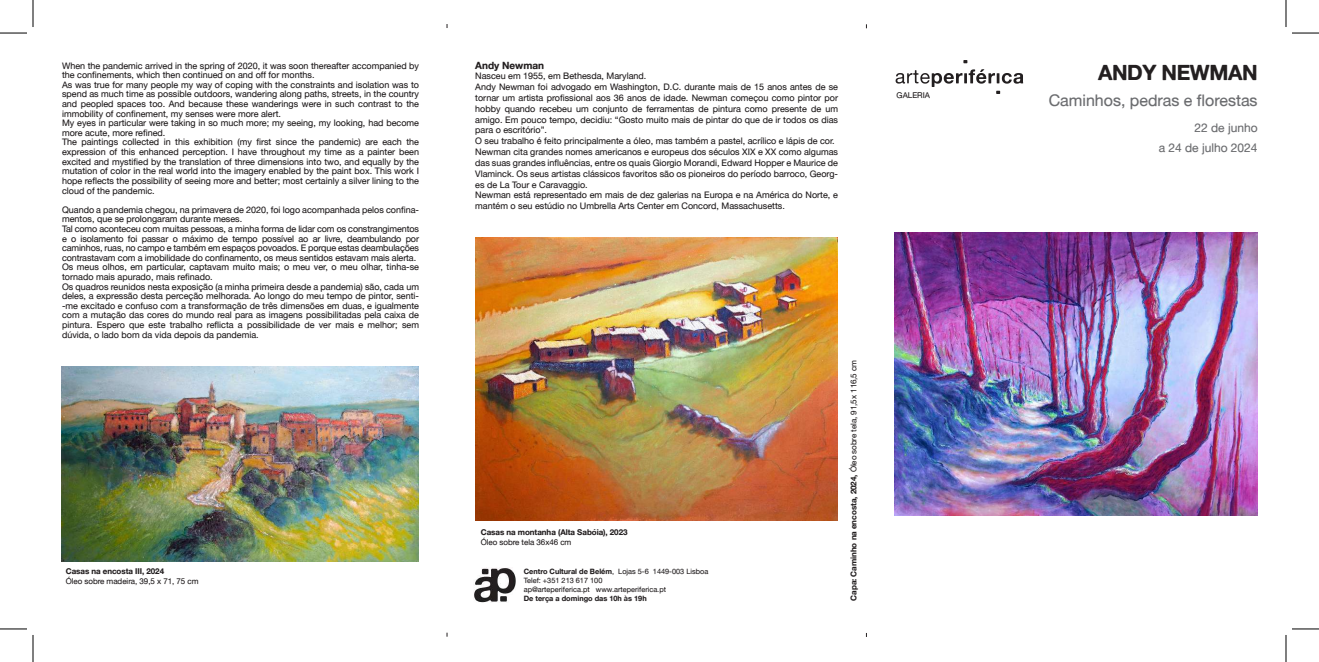
<style>
.page{position:relative;width:1319px;height:662px;background:#fff}
.page>*{position:absolute;margin:0;border:0;box-sizing:border-box;transform-origin:0 0}
.t1{font:21px "Alte Haas Grotesk Bold";letter-spacing:-.02em;color:#231f20}
.t2{font:16px "Alte Haas Grotesk";color:#6c6d70}
.t3{font:12px/20px "Alte Haas Grotesk";color:#6c6d70;text-align:right}
.t4{font:10px "Alte Haas Grotesk Bold";color:#231f20}
.t5{font:9px/9.6px "Alte Haas Grotesk";color:#231f20}
.t6{font:8px "Alte Haas Grotesk Bold";letter-spacing:-.005em;color:#231f20}
.t7{font:8px "Alte Haas Grotesk";letter-spacing:-.005em;color:#231f20}
.t8{font:7.3px/9px "Alte Haas Grotesk";color:#231f20}
.t9{font:7.3px "Alte Haas Grotesk Bold";color:#231f20}
.s1{font-family:"Alte Haas Grotesk Bold"}
.s2{font-family:"Alte Haas Grotesk"}
</style>
<div class="page">
<svg style="left:963px;top:60px;width:4px;height:3px"></svg>
<svg style="left:896px;top:69px;width:127px;height:25px"></svg>
<img style="left:474px;top:567px;width:42px;height:35px">
<img style="left:895px;top:233px;width:363px;height:282px">
<img style="left:475px;top:237px;width:363px;height:283px">
<img style="left:61px;top:366px;width:357px;height:194px">
<svg style="left:0;top:33px;width:27px;height:1px"></svg>
<svg style="left:1292px;top:33px;width:27px;height:1px"></svg>
<svg style="left:0;top:628px;width:27px;height:1px"></svg>
<svg style="left:33px;top:0;width:1px;height:27px"></svg>
<svg style="left:33px;top:635px;width:1px;height:26px"></svg>
<svg style="left:1286px;top:0;width:1px;height:27px"></svg>
<svg style="left:1286px;top:628px;width:33px;height:33px"></svg>
<p class="t5" style="left:62px;top:60px;width:359px">When the pandemic arrived in the spring of 2020, it was soon thereafter accompanied by the confinements, which then continued on and off for months.<br>As was true for many people my way of coping with the constraints and isolation was to spend as much time as possible outdoors, wandering along paths, streets, in the country and peopled spaces too. And because these wanderings were in such contrast to the immobility of confinement, my senses were more alert.<br>My eyes in particular were taking in so much more; my seeing, my looking, had become more acute, more refined.<br>The paintings collected in this exhibition (my first since the pandemic) are each the expression of this enhanced perception. I have throughout my time as a painter been excited and mystified by the translation of three dimensions into two, and equally by the mutation of color in the real world into the imagery enabled by the paint box. This work I hope reflects the possibility of seeing more and better; most certainly a silver lining to the cloud of the pandemic.</p>
<p class="t5" style="left:62px;top:204px;width:359px">Quando a pandemia chegou, na primavera de 2020, foi logo acompanhada pelos confina&shy;mentos, que se prolongaram durante meses.<br>Tal como aconteceu com muitas pessoas, a minha forma de lidar com os constrangimentos e o isolamento foi passar o máximo de tempo possível ao ar livre, deambulando por caminhos, ruas, no campo e também em espaços povoados. E porque estas deambulações contrastavam com a imobilidade do confinamento, os meus sentidos estavam mais alerta.<br>Os meus olhos, em particular, captavam muito mais; o meu ver, o meu olhar, tinha-se tornado mais apurado, mais refinado.<br>Os quadros reunidos nesta exposição (a minha primeira desde a pandemia) são, cada um deles, a expressão desta perceção melhorada. Ao longo do meu tempo de pintor, senti--me excitado e confuso com a transformação de três dimensões em duas, e igualmente com a mutação das cores do mundo real para as imagens possibilitadas pela caixa de pintura. Espero que este trabalho reflicta a possibilidade de ver mais e melhor; sem dúvida, o lado bom da vida depois da pandemia.</p>
<p class="t6" style="left:66px;top:566px;width:100px">Casas na encosta III, 2024</p>
<p class="t7" style="left:66px;top:575px;width:134px">Óleo sobre madeira, 39,5 x 71, 75 cm</p>
<p class="t4" style="left:475px;top:59px;width:70px">Andy Newman</p>
<p class="t5" style="left:475px;top:71px;width:364px;line-height:10.8px">Nasceu em 1955, em Bethesda, Maryland.<br>Andy Newman foi advogado em Washington, D.C. durante mais de 15 anos antes de se tornar um artista profissional aos 36 anos de idade. Newman começou como pintor por hobby quando recebeu um conjunto de ferramentas de pintura como presente de um amigo. Em pouco tempo, decidiu: “Gosto muito mais de pintar do que de ir todos os dias para o escritório”.<br>O seu trabalho é feito principalmente a óleo, mas também a pastel, acrílico e lápis de cor.<br>Newman cita grandes nomes americanos e europeus dos séculos XIX e XX como algumas das suas grandes influências, entre os quais Giorgio Morandi, Edward Hopper e Maurice de Vlaminck. Os seus artistas clássicos favoritos são os pioneiros do período barroco, Georg&shy;es de La Tour e Caravaggio.<br>Newman está representado em mais de dez galerias na Europa e na América do Norte, e mantém o seu estúdio no Umbrella Arts Center em Concord, Massachusetts.</p>
<p class="t7" style="left:897px;top:90px;width:35px">GALERIA</p>
<p class="t6" style="left:481px;top:527px;width:148px">Casas na montanha (Alta Sabóia), 2023</p>
<p class="t7" style="left:481px;top:536px;width:92px">Óleo sobre tela 36x46 cm</p>
<p class="t8" style="left:524px;top:566px;width:186px"><span class="s1">Centro Cultural de Belém</span>, Lojas 5-6 1449-003 Lisboa<br>Telef: +351 213 617 100<br>ap@arteperiferica.pt www.arteperiferica.pt</p>
<p class="t9" style="left:524px;top:593px;width:124px">De terça a domingo das 10h às 19h</p>
<p class="t6" style="left:849px;top:600px;width:242px;rotate:-90deg">Capa: Caminho na encosta, 2024, <span class="s2">Óleo sobre tela, 91,5x 116,5 cm</span></p>
<h1 class="t1" style="left:1098px;top:59px;width:161px">ANDY NEWMAN</h1>
<h2 class="t2" style="left:1049px;top:90px;width:210px">Caminhos, pedras e florestas</h2>
<h3 class="t3" style="left:1159px;top:117px;width:100px">22 de junho<br>a 24 de julho 2024</h3>
</div>
